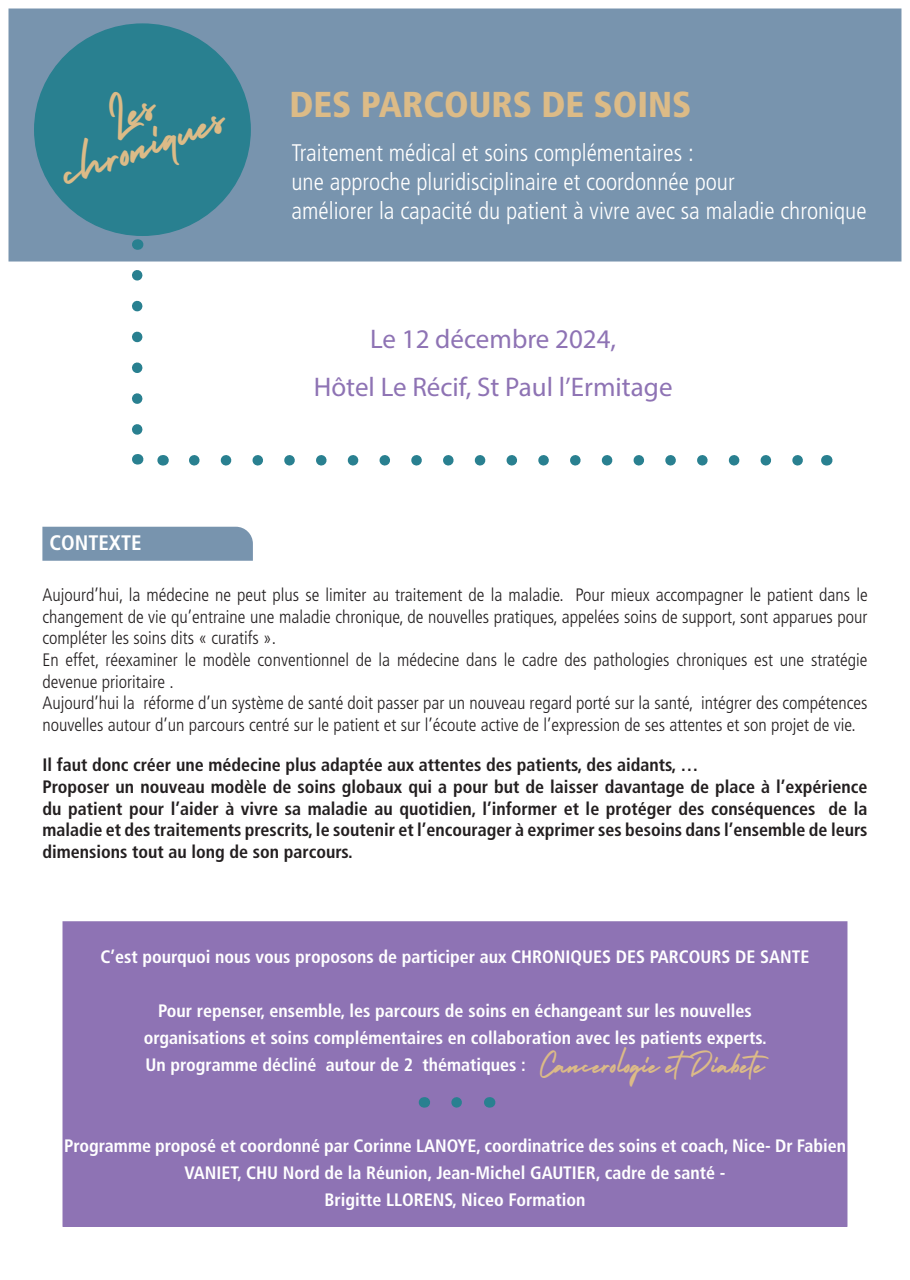
<style>
.page{position:relative;width:910px;height:1280px;background:#fff}
.page>*{position:absolute;margin:0;border:0;box-sizing:border-box;transform-origin:0 0}
.t1{font:900 condensed 36px "Frutiger LT Std";color:#dcbb87}
.t2{font:36px/35.7px "Holiday Free";color:#dcbb87;text-align:center;scale:.95 1}
.t3{font:27px/47.4px "Myriad Pro";color:#8e73b4;text-align:center}
.t4{font:300 condensed 24px/28.8px "Frutiger LT Std";color:#fff}
.t5{font:700 condensed 21px "Frutiger LT Std";color:#fff}
.t6{font:300 condensed 18px/21.6px "Frutiger LT Std";color:#231f20}
.t7{font:700 condensed 18px/27px "Frutiger LT Std";color:#fff}
.t8{font:700 condensed 18px/21.6px "Frutiger LT Std";color:#231f20}
.s1{font-family:"Holiday Free";font-weight:400;font-stretch:normal;font-size:21px;color:#dcbb87}
</style>
<div class="page">
<div style="left:42px;top:527px;width:211px;height:34px;background:#7894ae"></div>
<div style="left:9px;top:9px;width:892px;height:252px;background:#7894ae"></div>
<svg style="left:194px;top:455px;width:609px;height:10px"></svg>
<div style="left:35px;top:24px;width:215px;height:211px;background:#298090;border-radius:50%"></div>
<div style="left:63px;top:922px;width:784px;height:304px;background:#8e73b4"></div>
<div style="left:63px;top:921px;width:784px;height:306px;border:2px solid #8e73b4"></div>
<svg style="left:132px;top:275px;width:10px;height:160px"></svg>
<svg style="left:457px;top:1097px;width:5px;height:11px"></svg>
<h1 class="t2" style="left:45px;top:121px;width:179px;rotate:-20deg">Les chroniques</h1>
<h1 class="t1" style="left:289px;top:83px;width:404px">DES PARCOURS DE SOINS</h1>
<h3 class="t4" style="left:291px;top:139px;width:577px">Traitement médical et soins complémentaires :<br>une approche pluridisciplinaire et coordonnée pour<br>améliorer la capacité du patient à vivre avec sa maladie chronique</h3>
<h2 class="t3" style="left:314px;top:315px;width:360px">Le 12 décembre 2024,<br>Hôtel Le Récif, St Paul l’Ermitage</h2>
<p class="t5" style="left:49px;top:530px;width:94px">CONTEXTE</p>
<p class="t6" style="left:42px;top:584px;width:827px">Aujourd’hui, la médecine ne peut plus se limiter au traitement de la maladie. Pour mieux accompagner le patient dans le changement de vie qu’entraine une maladie chronique, de nouvelles pratiques, appelées soins de support, sont apparues pour compléter les soins dits « curatifs ».<br>En effet, réexaminer le modèle conventionnel de la médecine dans le cadre des pathologies chroniques est une stratégie devenue prioritaire .<br>Aujourd’hui la réforme d’un système de santé doit passer par un nouveau regard porté sur la santé, intégrer des compétences nouvelles autour d’un parcours centré sur le patient et sur l’écoute active de l’expression de ses attentes et son projet de vie.</p>
<p class="t8" style="left:42px;top:754px;width:827px">Il faut donc créer une médecine plus adaptée aux attentes des patients, des aidants, …<br>Proposer un nouveau modèle de soins globaux qui a pour but de laisser davantage de place à l’expérience du patient pour l’aider à vivre sa maladie au quotidien, l’informer et le protéger des conséquences de la maladie et des traitements prescrits, le soutenir et l’encourager à exprimer ses besoins dans l’ensemble de leurs dimensions tout au long de son parcours.</p>
<p class="t7" style="left:100px;top:943px;width:711px">C’est pourquoi nous vous proposons de participer aux CHRONIQUES DES PARCOURS DE SANTE</p>
<p class="t7" style="left:144px;top:997px;width:635px;text-indent:14px">Pour repenser, ensemble, les parcours de soins en échangeant sur les nouvelles organisations et soins complémentaires en collaboration avec les patients experts.<br>Un programme décliné autour de 2 thématiques : <span class="s1">Cancérologie etDiabète</span></p>
<p class="t7" style="left:64px;top:1132px;width:783px;text-align:center">Programme proposé et coordonné par Corinne LANOYE, coordinatrice des soins et coach, Nice- Dr Fabien<br>VANIET, CHU Nord de la Réunion, Jean-Michel GAUTIER, cadre de santé -<br>Brigitte LLORENS, Niceo Formation</p>
</div>
